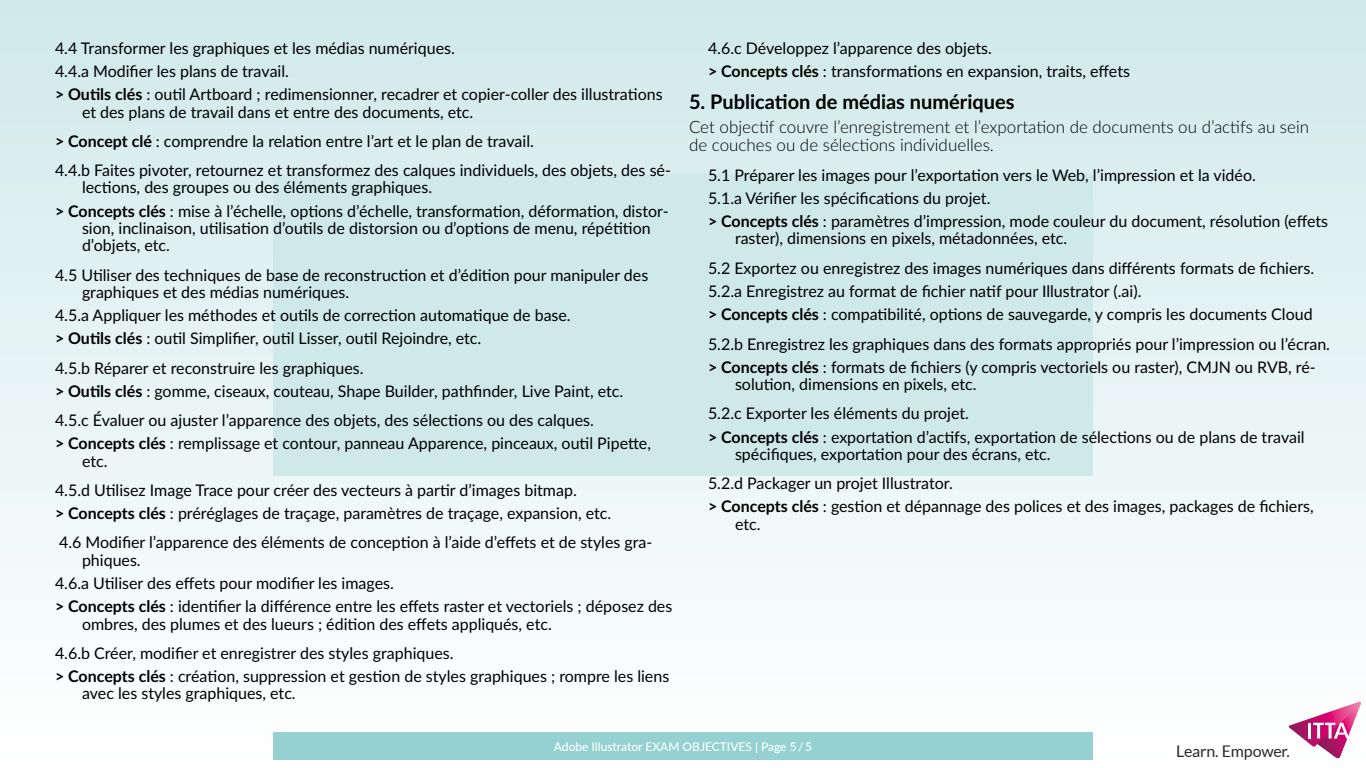
<style>
.page{position:relative;width:1366px;height:768px;background:#fff}
.page>*{position:absolute;margin:0;border:0;box-sizing:border-box;transform-origin:0 0}
.chap{font:700 20px "Lato";color:#000}
.intro{font:300 17px/18.3px "Lato";color:#000}
.IE{font:16px/17.3px "Lato";color:#000}
._1_1{font:16px/17.3px "Lato";color:#000}
.t1{font:16px "Lato";letter-spacing:-.015em;color:#2c2926}
.t2{font:500 12px "Lato";color:#fff}
.s1{font-weight:700}
</style>
<div class="page">
<div style="left:0;top:0;width:1366px;height:768px;background:linear-gradient(to bottom,#d0e9e9,#fff)"></div>
<svg style="left:1288px;top:702px;width:73px;height:57px"></svg>
<div style="left:273px;top:174px;width:820px;height:302px;background:#cfe9e9"></div>
<div style="left:273px;top:732px;width:820px;height:28px;background:#95d1d1"></div>
<p class="_1_1" style="left:55px;top:39px;width:401px">4.4 Transformer les graphiques et les médias numériques.</p>
<p class="_1_1" style="left:55px;top:62px;width:236px">4.4.a Modifier les plans de travail.</p>
<p class="IE" style="left:82px;top:85px;width:582px;text-indent:-27px"><span class="s1">&gt; Outils clés</span> : outil Artboard ; redimensionner, recadrer et copier-coller des illustrations et des plans de travail dans et entre des documents, etc.</p>
<p class="IE" style="left:55px;top:132px;width:480px"><span class="s1">&gt; Concept clé</span> : comprendre la relation entre l’art et le plan de travail.</p>
<p class="_1_1" style="left:82px;top:161px;width:591px;text-indent:-27px">4.4.b Faites pivoter, retournez et transformez des calques individuels, des objets, des sé&shy;lections, des groupes ou des éléments graphiques.</p>
<p class="IE" style="left:82px;top:202px;width:588px;text-indent:-27px"><span class="s1">&gt; Concepts clés</span> : mise à l’échelle, options d’échelle, transformation, déformation, distor&shy;sion, inclinaison, utilisation d’outils de distorsion ou d’options de menu, répétition d’objets, etc.</p>
<p class="_1_1" style="left:82px;top:265px;width:568px;text-indent:-27px">4.5 Utiliser des techniques de base de reconstruction et d’édition pour manipuler des graphiques et des médias numériques.</p>
<p class="_1_1" style="left:55px;top:306px;width:517px">4.5.a Appliquer les méthodes et outils de correction automatique de base.</p>
<p class="IE" style="left:55px;top:329px;width:428px"><span class="s1">&gt; Outils clés</span> : outil Simplifier, outil Lisser, outil Rejoindre, etc.</p>
<p class="_1_1" style="left:55px;top:358px;width:310px">4.5.b Réparer et reconstruire les graphiques.</p>
<p class="IE" style="left:55px;top:382px;width:570px"><span class="s1">&gt; Outils clés</span> : gomme, ciseaux, couteau, Shape Builder, pathfinder, Live Paint, etc.</p>
<p class="_1_1" style="left:55px;top:411px;width:540px">4.5.c Évaluer ou ajuster l’apparence des objets, des sélections ou des calques.</p>
<p class="IE" style="left:82px;top:434px;width:571px;text-indent:-27px"><span class="s1">&gt; Concepts clés</span> : remplissage et contour, panneau Apparence, pinceaux, outil Pipette, etc.</p>
<p class="_1_1" style="left:55px;top:481px;width:523px">4.5.d Utilisez Image Trace pour créer des vecteurs à partir d’images bitmap.</p>
<p class="IE" style="left:55px;top:504px;width:558px"><span class="s1">&gt; Concepts clés</span> : préréglages de traçage, paramètres de traçage, expansion, etc.</p>
<p class="_1_1" style="left:82px;top:533px;width:572px;text-indent:-23px">4.6 Modifier l’apparence des éléments de conception à l’aide d’effets et de styles gra&shy;phiques.</p>
<p class="_1_1" style="left:55px;top:574px;width:340px">4.6.a Utiliser des effets pour modifier les images.</p>
<p class="IE" style="left:82px;top:597px;width:592px;text-indent:-27px"><span class="s1">&gt; Concepts clés</span> : identifier la différence entre les effets raster et vectoriels ; déposez des ombres, des plumes et des lueurs ; édition des effets appliqués, etc.</p>
<p class="_1_1" style="left:55px;top:644px;width:400px">4.6.b Créer, modifier et enregistrer des styles graphiques.</p>
<p class="IE" style="left:82px;top:667px;width:589px;text-indent:-27px"><span class="s1">&gt; Concepts clés</span> : création, suppression et gestion de styles graphiques ; rompre les liens avec les styles graphiques, etc.</p>
<p class="_1_1" style="left:708px;top:39px;width:285px">4.6.c Développez l’apparence des objets.</p>
<p class="IE" style="left:708px;top:62px;width:424px"><span class="s1">&gt; Concepts clés</span> : transformations en expansion, traits, effets</p>
<p class="chap" style="left:689px;top:87px;width:327px">5. Publication de médias numériques</p>
<p class="intro" style="left:689px;top:117px;width:622px">Cet objectif couvre l’enregistrement et l’exportation de documents ou d’actifs au sein de couches ou de sélections individuelles.</p>
<p class="_1_1" style="left:708px;top:166px;width:549px">5.1 Préparer les images pour l’exportation vers le Web, l’impression et la vidéo.</p>
<p class="_1_1" style="left:708px;top:189px;width:284px">5.1.a Vérifier les spécifications du projet.</p>
<p class="IE" style="left:735px;top:212px;width:595px;text-indent:-27px"><span class="s1">&gt; Concepts clés</span> : paramètres d’impression, mode couleur du document, résolution (effets raster), dimensions en pixels, métadonnées, etc.</p>
<p class="_1_1" style="left:708px;top:259px;width:608px">5.2 Exportez ou enregistrez des images numériques dans différents formats de fichiers.</p>
<p class="_1_1" style="left:708px;top:282px;width:435px">5.2.a Enregistrez au format de fichier natif pour Illustrator (.ai).</p>
<p class="IE" style="left:708px;top:305px;width:606px"><span class="s1">&gt; Concepts clés</span> : compatibilité, options de sauvegarde, y compris les documents Cloud</p>
<p class="_1_1" style="left:708px;top:334px;width:624px">5.2.b Enregistrez les graphiques dans des formats appropriés pour l’impression ou l’écran.</p>
<p class="IE" style="left:735px;top:358px;width:582px;text-indent:-27px"><span class="s1">&gt; Concepts clés</span> : formats de fichiers (y compris vectoriels ou raster), CMJN ou RVB, ré&shy;solution, dimensions en pixels, etc.</p>
<p class="_1_1" style="left:708px;top:404px;width:262px">5.2.c Exporter les éléments du projet.</p>
<p class="IE" style="left:735px;top:427px;width:571px;text-indent:-27px"><span class="s1">&gt; Concepts clés</span> : exportation d’actifs, exportation de sélections ou de plans de travail spécifiques, exportation pour des écrans, etc.</p>
<p class="_1_1" style="left:708px;top:474px;width:246px">5.2.d Packager un projet Illustrator.</p>
<p class="IE" style="left:735px;top:497px;width:580px;text-indent:-27px"><span class="s1">&gt; Concepts clés</span> : gestion et dépannage des polices et des images, packages de fichiers, etc.</p>
<p class="t2" style="left:554px;top:738px;width:260px">Adobe Illustrator EXAM OBJECTIVES | Page 5 / 5</p>
<p class="t1" style="left:1176px;top:742px;width:115px">Learn. Empower.</p>
</div>
